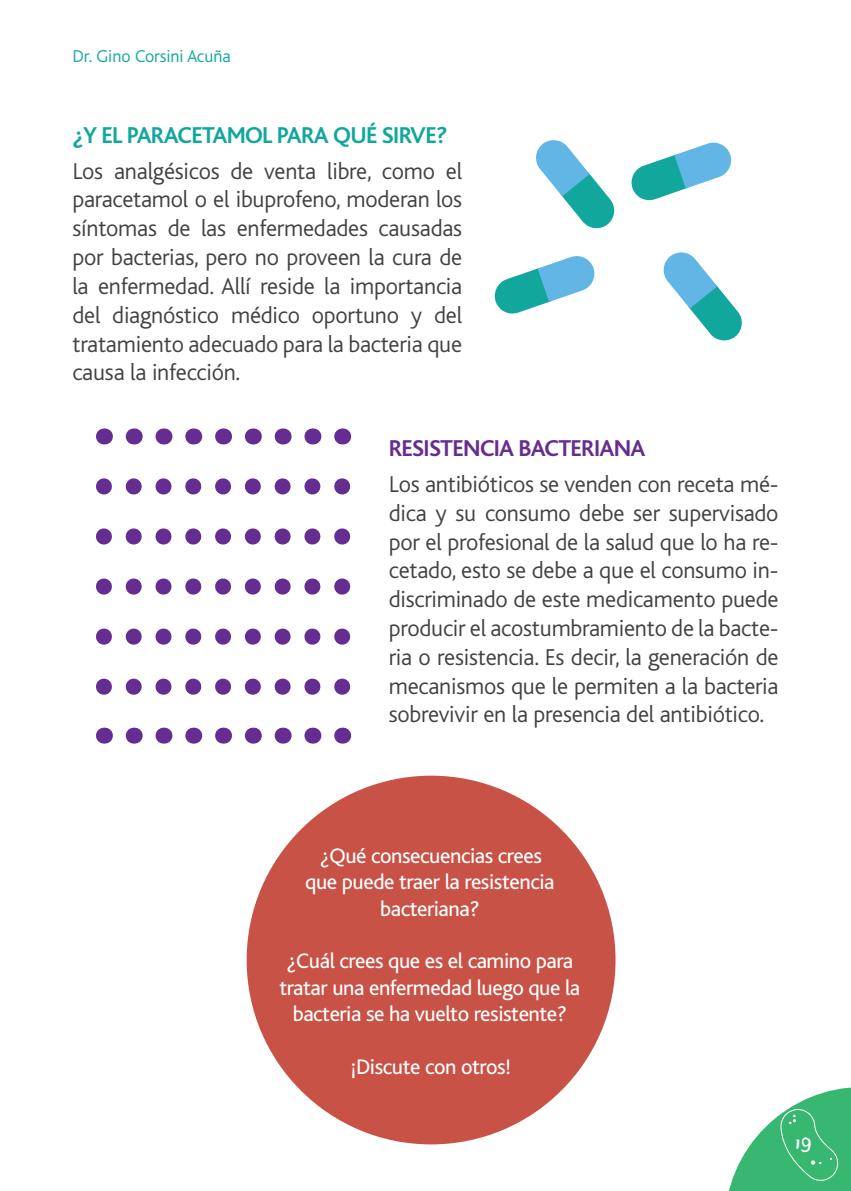
<style>
.page{position:relative;width:851px;height:1191px;background:#fff}
.page>*{position:absolute;margin:0;border:0;box-sizing:border-box;transform-origin:0 0}
.t1{font:300 24px/28.8px "Bliss";letter-spacing:-.01em;color:#414243;text-align:justify}
.t2{font:700 24px "Bliss";letter-spacing:-.03em;color:#12a79d}
.t3{font:700 24px "Bliss";letter-spacing:-.03em;color:#652d91}
.t4{font:22px/26.4px "Bliss";letter-spacing:-.02em;color:#fff;text-align:center}
.t5{font:300 18px "Bliss";color:#12a79d}
.t6{font:18px "Agrafie LL";color:#fff}
</style>
<div class="page">
<svg style="left:536px;top:140px;width:79px;height:89px"></svg>
<svg style="left:494px;top:256px;width:101px;height:58px"></svg>
<svg style="left:631px;top:142px;width:101px;height:59px"></svg>
<svg style="left:663px;top:252px;width:79px;height:89px"></svg>
<svg style="left:334px;top:486px;width:16px;height:209px"></svg>
<svg style="left:342px;top:428px;width:1px;height:16px"></svg>
<svg style="left:342px;top:727px;width:1px;height:16px"></svg>
<svg style="left:304px;top:486px;width:16px;height:209px"></svg>
<svg style="left:312px;top:428px;width:1px;height:16px"></svg>
<svg style="left:312px;top:727px;width:1px;height:16px"></svg>
<svg style="left:274px;top:486px;width:16px;height:209px"></svg>
<svg style="left:282px;top:428px;width:1px;height:16px"></svg>
<svg style="left:282px;top:727px;width:1px;height:16px"></svg>
<svg style="left:245px;top:486px;width:16px;height:209px"></svg>
<svg style="left:253px;top:428px;width:1px;height:16px"></svg>
<svg style="left:253px;top:727px;width:1px;height:16px"></svg>
<svg style="left:215px;top:486px;width:16px;height:209px"></svg>
<svg style="left:223px;top:428px;width:1px;height:16px"></svg>
<svg style="left:223px;top:727px;width:1px;height:16px"></svg>
<svg style="left:185px;top:486px;width:16px;height:209px"></svg>
<svg style="left:193px;top:428px;width:1px;height:16px"></svg>
<svg style="left:193px;top:727px;width:1px;height:16px"></svg>
<svg style="left:155px;top:486px;width:16px;height:209px"></svg>
<svg style="left:163px;top:428px;width:1px;height:16px"></svg>
<svg style="left:163px;top:727px;width:1px;height:16px"></svg>
<svg style="left:126px;top:486px;width:16px;height:209px"></svg>
<svg style="left:134px;top:428px;width:1px;height:16px"></svg>
<svg style="left:134px;top:727px;width:1px;height:16px"></svg>
<svg style="left:96px;top:486px;width:16px;height:209px"></svg>
<svg style="left:104px;top:428px;width:1px;height:16px"></svg>
<svg style="left:104px;top:727px;width:1px;height:16px"></svg>
<div style="left:247px;top:775px;width:368px;height:369px;background:#c95247;border-radius:50%"></div>
<svg style="left:728px;top:1087px;width:123px;height:104px"></svg>
<p class="t5" style="left:72px;top:46px;width:160px">Dr. Gino Corsini Acuña</p>
<p class="t2" style="left:72px;top:122px;width:376px">¿Y EL PARACETAMOL PARA QUÉ SIRVE?</p>
<p class="t1" style="left:72px;top:157px;width:391px">Los analgésicos de venta libre, como el paracetamol o el ibuprofeno, moderan los síntomas de las enfermedades causadas por bacterias, pero no proveen la cura de la enfermedad. Allí reside la importancia del diagnóstico médico oportuno y del tratamiento adecuado para la bacteria que causa la infección.</p>
<p class="t3" style="left:389px;top:436px;width:258px">RESISTENCIA BACTERIANA</p>
<p class="t1" style="left:389px;top:470px;width:391px">Los antibióticos se venden con receta mé&shy;dica y su consumo debe ser supervisado por el profesional de la salud que lo ha re&shy;cetado, esto se debe a que el consumo in&shy;discriminado de este medicamento puede producir el acostumbramiento de la bacte&shy;ria o resistencia. Es decir, la generación de mecanismos que le permiten a la bacteria sobrevivir en la presencia del antibiótico.</p>
<p class="t4" style="left:305px;top:843px;width:251px">¿Qué consecuencias crees que puede traer la resistencia bacteriana?</p>
<p class="t4" style="left:279px;top:948px;width:302px">¿Cuál crees que es el camino para tratar una enfermedad luego que la bacteria se ha vuelto resistente?</p>
<p class="t4" style="left:350px;top:1054px;width:162px">¡Discute con otros!</p>
<p class="t6" style="left:795px;top:1129px;width:19px">19</p>
</div>
